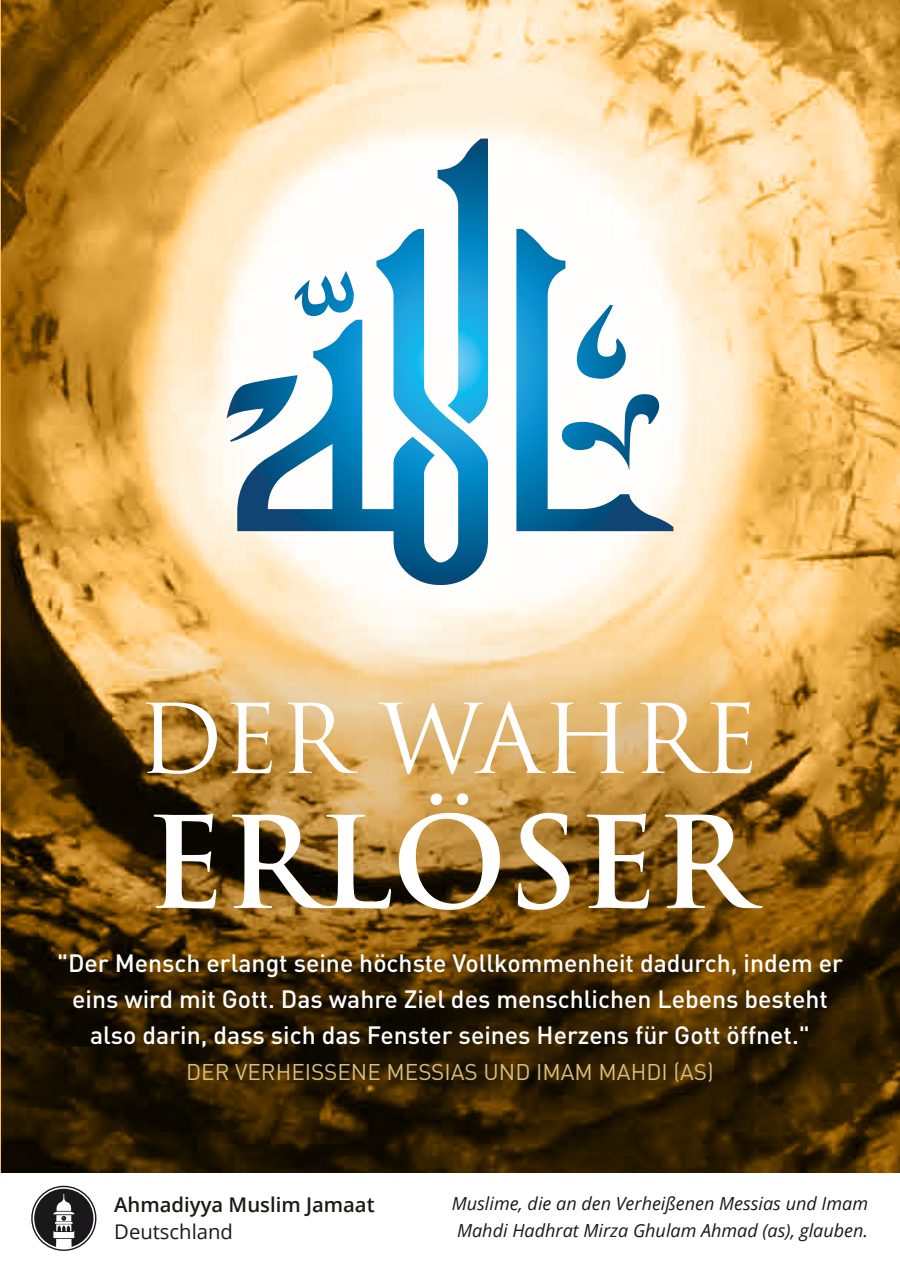
<style>
.page{position:relative;width:900px;height:1263px;background:#fff}
.page>*{position:absolute;margin:0;border:0;box-sizing:border-box;transform-origin:0 0}
.t1{font:700 123.75px "Trajan Pro";color:#fff}
.t2{font:93.15px "Trajan Pro";color:#fff}
.t3{font:500 24.75px/36px "DIN Pro";color:#fff;text-align:center}
.t4{font:22.5px "DIN Pro";color:#d6bd7a}
.t5{font:600 20.25px "Open Sans";color:#1a1a18}
.t6{font:20.25px "Open Sans";color:#1a1a18}
.t7{font:italic 18px/27px "Open Sans";color:#1a1a18}
</style>
<div class="page">
<img style="left:1px;top:0;width:898px;height:1173px">
<svg style="left:226px;top:139px;width:447px;height:437px"></svg>
<svg style="left:0;top:0;width:1px;height:1173px"></svg>
<svg style="left:32px;top:1186px;width:64px;height:64px"></svg>
<div style="left:31px;top:1186px;width:65px;height:65px;border:1px solid #1b181c;border-radius:50%"></div>
<div style="left:34px;top:1189px;width:59px;height:59px;background:#1b181c;border-radius:50%"></div>
<svg style="left:53px;top:1193px;width:21px;height:55px"></svg>
<img style="left:23px;top:576px;width:854px;height:482px">
<h2 class="t2" style="left:137px;top:680px;width:623px">DER WAHRE</h2>
<h1 class="t1" style="left:146px;top:786px;width:606px">ERLÖSER</h1>
<p class="t3" style="left:57px;top:944px;width:787px">"Der Mensch erlangt seine höchste Vollkommenheit dadurch, indem er eins wird mit Gott. Das wahre Ziel des menschlichen Lebens besteht also darin, dass sich das Fenster seines Herzens für Gott öffnet."</p>
<p class="t4" style="left:186px;top:1056px;width:529px">DER VERHEISSENE MESSIAS UND IMAM MAHDI (AS)</p>
<p class="t5" style="left:114px;top:1191px;width:262px">Ahmadiyya Muslim Jamaat</p>
<p class="t6" style="left:114px;top:1218px;width:120px">Deutschland</p>
<p class="t7" style="left:451px;top:1189px;width:418px">Muslime, die an den Verheißenen Messias und Imam<br>Mahdi Hadhrat Mirza Ghulam Ahmad (as), glauben.</p>
</div>
